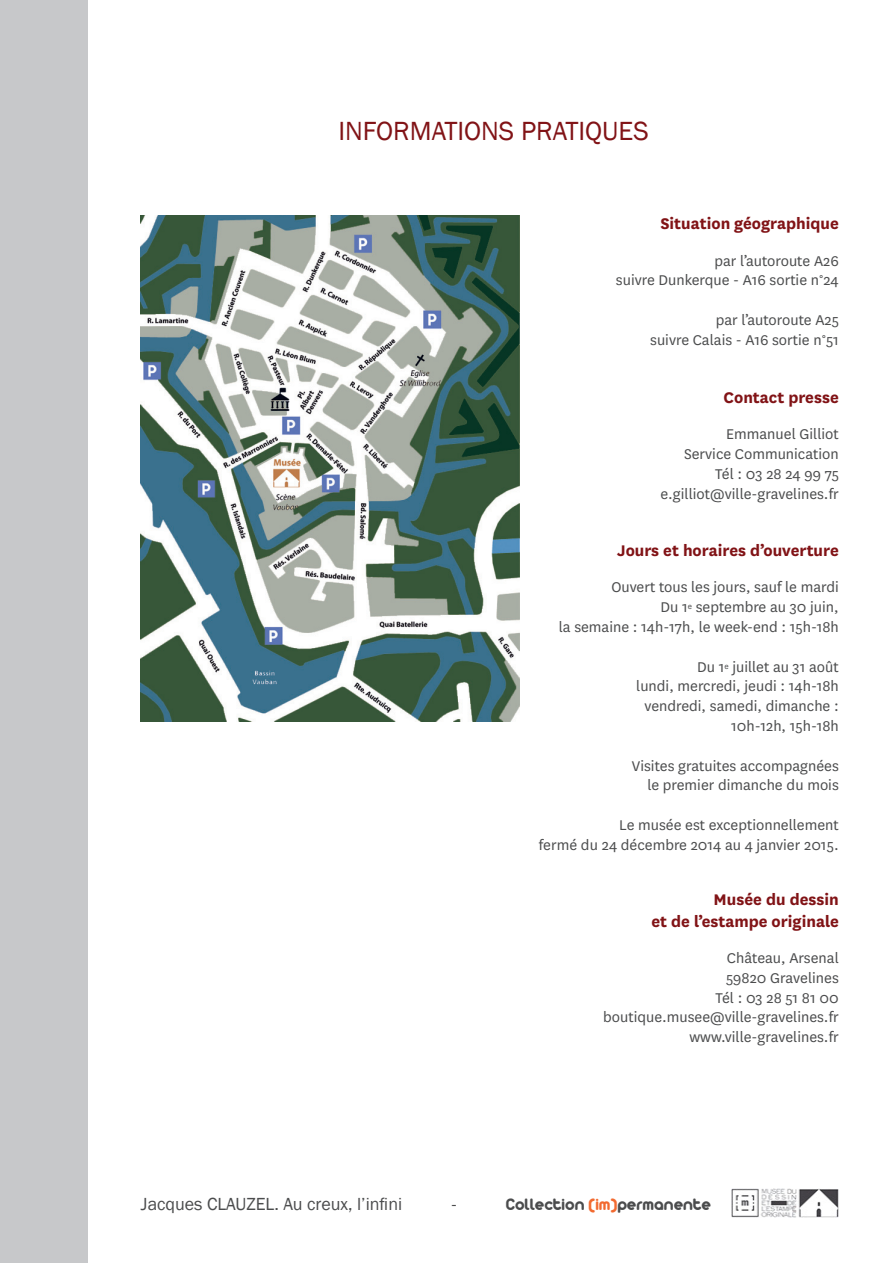
<style>
.page{position:relative;width:893px;height:1263px;background:#fff}
.page>*{position:absolute;margin:0;border:0;box-sizing:border-box;transform-origin:0 0}
.t1{font:27px "Franklin Gothic";color:#811316}
.t2{font:700 18px/21.6px "National";color:#811316;text-align:right}
.t3{font:18px "Franklin Gothic";color:#4b4c4d}
.t4{font:18px "Arista 2.0";color:#4b4c4d}
.t5{font:16.5px/19.8px "National";color:#4b4c4d;text-align:right}
.s1{color:#f26a30}
</style>
<div class="page">
<img style="left:141px;top:216px;width:378px;height:505px">
<div style="left:0;top:0;width:87px;height:1262px;background:#c7c8ca"></div>
<img style="left:731px;top:1189px;width:107px;height:28px">
<h1 class="t1" style="left:338px;top:114px;width:312px">INFORMATIONS PRATIQUES</h1>
<p class="t2" style="left:660px;top:212px;width:180px">Situation géographique</p>
<p class="t5" style="left:616px;top:250px;width:224px">par l’autoroute A26<br>suivre Dunkerque - A16 sortie n°24</p>
<p class="t5" style="left:650px;top:309px;width:190px">par l’autoroute A25<br>suivre Calais - A16 sortie n°51</p>
<p class="t2" style="left:724px;top:385px;width:117px">Contact presse</p>
<p class="t5" style="left:660px;top:423px;width:180px">Emmanuel Gilliot<br>Service Communication<br>Tél : 03 28 24 99 75 e.gilliot@ville-gravelines.fr</p>
<p class="t2" style="left:617px;top:538px;width:223px">Jours et horaires d’ouverture</p>
<p class="t5" style="left:559px;top:577px;width:282px">Ouvert tous les jours, sauf le mardi<br>Du 1<sup>e</sup> septembre au 30 juin,<br>la semaine : 14h-17h, le week-end : 15h-18h</p>
<p class="t5" style="left:636px;top:656px;width:204px">Du 1<sup>e</sup> juillet au 31 août<br>lundi, mercredi, jeudi : 14h-18h vendredi, samedi, dimanche :<br>10h-12h, 15h-18h</p>
<p class="t5" style="left:632px;top:755px;width:208px">Visites gratuites accompagnées le premier dimanche du mois</p>
<p class="t5" style="left:539px;top:814px;width:301px">Le musée est exceptionnellement<br>fermé du 24 décembre 2014 au 4 janvier 2015.</p>
<p class="t2" style="left:651px;top:887px;width:189px">Musée du dessin<br>et de l’estampe originale</p>
<p class="t5" style="left:603px;top:947px;width:237px">Château, Arsenal<br>59820 Gravelines<br>Tél : 03 28 51 81 00 boutique.musee@ville-gravelines.fr www.ville-gravelines.fr</p>
<p class="t3" style="left:141px;top:1193px;width:263px">Jacques CLAUZEL. Au creux, l’infini</p>
<p class="t3" style="left:452px;top:1193px;width:6px">-</p>
<p class="t4" style="left:506px;top:1193px;width:207px">Collection <span class="s1">(im)</span>permanente</p>
</div>
